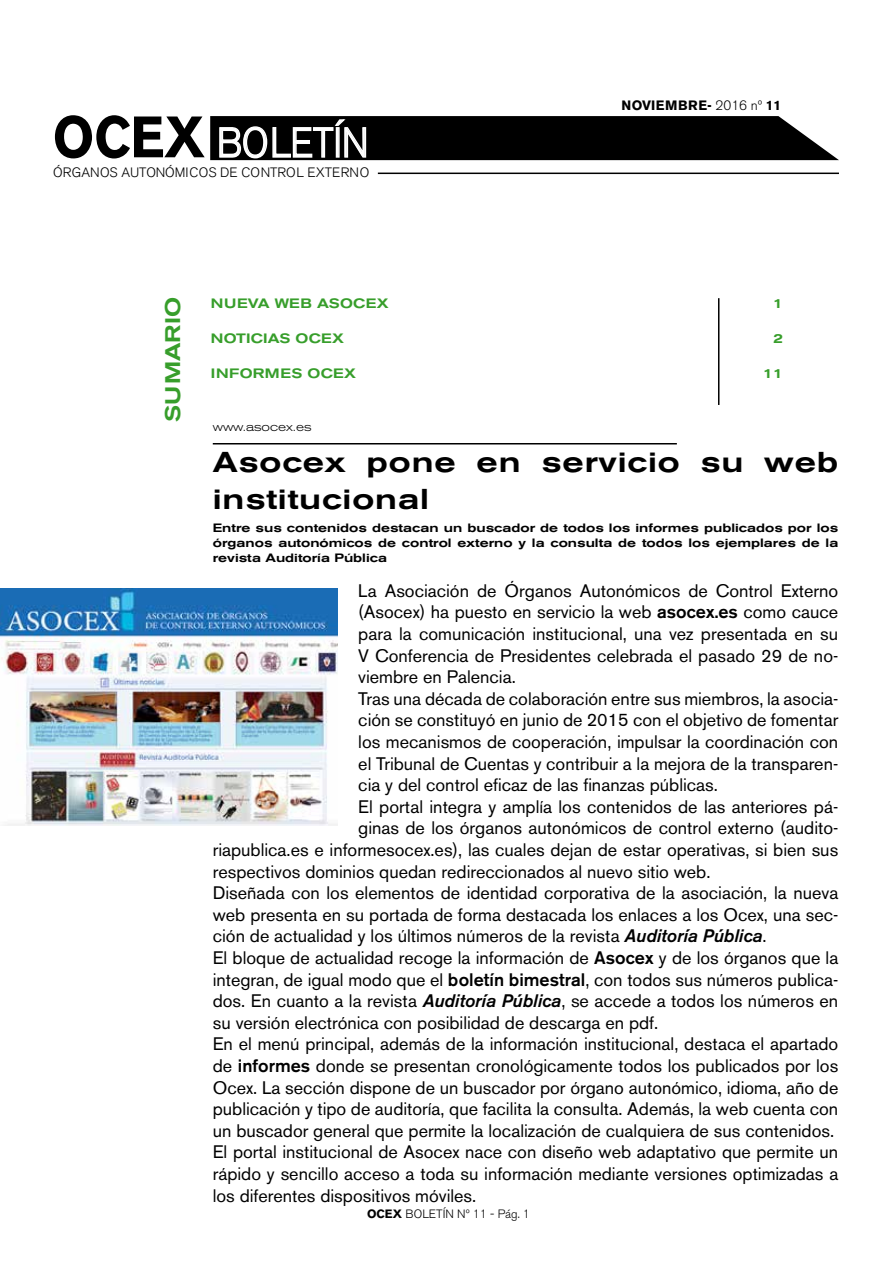
<style>
.page{position:relative;width:893px;height:1263px;background:#fff}
.page>*{position:absolute;margin:0;border:0;box-sizing:border-box;transform-origin:0 0}
.t1{font:700 57.75px "Akzidenz Grotesk BE";color:#000;scale:.91 1}
.t2{font:300 41.25px "Akzidenz Grotesk BE";color:#fff;scale:.91 1}
.t3{font:500 expanded 28.5px/37.5px "Akzidenz Grotesk BE";letter-spacing:.03em;color:#000}
.t4{font:500 expanded 21px "Akzidenz Grotesk BE";letter-spacing:.02em;color:#379e2b}
.t5{font:18px "Akzidenz Grotesk BE";color:#000}
.t6{font:500 expanded 13.5px "Akzidenz Grotesk BE";letter-spacing:.02em;color:#379e2b}
.t7{font:300 13.5px "Akzidenz Grotesk BE";color:#000}
.t8{font:700 13.5px "Akzidenz Grotesk BE";letter-spacing:.04em;color:#000}
.t9{font:500 expanded 12px/15px "Akzidenz Grotesk BE";color:#000;text-align:justify}
.t10{font:300 12px "Akzidenz Grotesk BE";color:#000}
.t11{font:300 expanded 12px "Akzidenz Grotesk BE";color:#000}
.s1{font-weight:300}
.s2{font-weight:500}
.s3{font-weight:500;font-style:italic}
.s4{font-weight:700}
</style>
<div class="page">
<hr style="left:378px;top:173px;width:461px;height:1px;background:#000">
<svg style="left:210px;top:116px;width:629px;height:44px;background:#191919"></svg>
<hr style="left:718px;top:298px;width:1px;height:107px;background:#000">
<hr style="left:213px;top:443px;width:464px;height:1px;background:#000">
<img style="left:0;top:588px;width:338px;height:238px">
<h1 class="t1" style="left:53px;top:104px;width:169px">OCEX</h1>
<p class="t7" style="left:53px;top:165px;width:318px">ÓRGANOS AUTONÓMICOS DE CONTROL EXTERNO</p>
<h2 class="t2" style="left:217px;top:120px;width:168px">BOLETÍN</h2>
<p class="t4" style="left:161px;top:422px;width:127px;rotate:-90deg">SUMARIO</p>
<p class="t6" style="left:211px;top:295px;width:179px">NUEVA WEB ASOCEX</p>
<p class="t6" style="left:211px;top:330px;width:135px">NOTICIAS OCEX</p>
<p class="t6" style="left:211px;top:366px;width:146px">INFORMES OCEX</p>
<p class="t8" style="left:622px;top:97px;width:161px">NOVIEMBRE- <span class="s1">2016 nº</span> 11</p>
<p class="t6" style="left:773px;top:295px;width:12px">1</p>
<p class="t6" style="left:773px;top:330px;width:12px">2</p>
<p class="t6" style="left:763px;top:366px;width:22px">11</p>
<p class="t11" style="left:213px;top:420px;width:100px">www.asocex.es</p>
<h3 class="t3" style="left:213px;top:443px;width:627px">Asocex pone en servicio su web institucional</h3>
<p class="t9" style="left:213px;top:520px;width:627px">Entre sus contenidos destacan un buscador de todos los informes publicados por los órganos autonómicos de control externo y la consulta de todos los ejemplares de la revista Auditoría Pública</p>
<p class="t5" style="left:358px;top:580px;width:482px">La Asociación de Órganos Autonómicos de Control Externo</p>
<p class="t5" style="left:358px;top:601px;width:481px">(Asocex) ha puesto en servicio la web <span class="s2">asocex.es</span> como cauce</p>
<p class="t5" style="left:358px;top:623px;width:481px">para la comunicación institucional, una vez presentada en su</p>
<p class="t5" style="left:358px;top:644px;width:482px">V Conferencia de Presidentes celebrada el pasado 29 de no-</p>
<p class="t5" style="left:358px;top:666px;width:159px">viembre en Palencia.</p>
<p class="t5" style="left:358px;top:688px;width:482px">Tras una década de colaboración entre sus miembros, la asocia-</p>
<p class="t5" style="left:358px;top:709px;width:482px">ción se constituyó en junio de 2015 con el objetivo de fomentar</p>
<p class="t5" style="left:358px;top:731px;width:481px">los mecanismos de cooperación, impulsar la coordinación con</p>
<p class="t5" style="left:358px;top:752px;width:481px">el Tribunal de Cuentas y contribuir a la mejora de la transparen-</p>
<p class="t5" style="left:358px;top:774px;width:361px">cia y del control eficaz de las finanzas públicas.</p>
<p class="t5" style="left:358px;top:796px;width:481px">El portal integra y amplía los contenidos de las anteriores pá-</p>
<p class="t5" style="left:358px;top:817px;width:482px">ginas de los órganos autonómicos de control externo (audito-</p>
<p class="t5" style="left:213px;top:839px;width:627px">riapublica.es e informesocex.es), las cuales dejan de estar operativas, si bien sus</p>
<p class="t5" style="left:213px;top:860px;width:499px">respectivos dominios quedan redireccionados al nuevo sitio web.</p>
<p class="t5" style="left:213px;top:882px;width:627px">Diseñada con los elementos de identidad corporativa de la asociación, la nueva</p>
<p class="t5" style="left:213px;top:904px;width:627px">web presenta en su portada de forma destacada los enlaces a los Ocex, una sec-</p>
<p class="t5" style="left:213px;top:925px;width:555px">ción de actualidad y los últimos números de la revista <span class="s3">Auditoría Pública</span>.</p>
<p class="t5" style="left:213px;top:947px;width:627px">El bloque de actualidad recoge la información de <span class="s2">Asocex</span> y de los órganos que la</p>
<p class="t5" style="left:213px;top:968px;width:627px">integran, de igual modo que el <span class="s2">boletín bimestral</span>, con todos sus números publica-</p>
<p class="t5" style="left:213px;top:990px;width:627px">dos. En cuanto a la revista <span class="s3">Auditoría Pública</span>, se accede a todos los números en</p>
<p class="t5" style="left:213px;top:1012px;width:447px">su versión electrónica con posibilidad de descarga en pdf.</p>
<p class="t5" style="left:213px;top:1033px;width:627px">En el menú principal, además de la información institucional, destaca el apartado</p>
<p class="t5" style="left:213px;top:1055px;width:627px">de <span class="s2">informes</span> donde se presentan cronológicamente todos los publicados por los</p>
<p class="t5" style="left:213px;top:1076px;width:627px">Ocex. La sección dispone de un buscador por órgano autonómico, idioma, año de</p>
<p class="t5" style="left:213px;top:1098px;width:627px">publicación y tipo de auditoría, que facilita la consulta. Además, la web cuenta con</p>
<p class="t5" style="left:213px;top:1120px;width:623px">un buscador general que permite la localización de cualquiera de sus contenidos.</p>
<p class="t5" style="left:213px;top:1141px;width:627px">El portal institucional de Asocex nace con diseño web adaptativo que permite un</p>
<p class="t5" style="left:213px;top:1163px;width:627px">rápido y sencillo acceso a toda su información mediante versiones optimizadas a</p>
<p class="t5" style="left:213px;top:1184px;width:265px">los diferentes dispositivos móviles.</p>
<p class="t10" style="left:367px;top:1207px;width:164px"><span class="s4">OCEX</span> BOLETÍN Nº 11 - Pág. 1</p>
</div>
